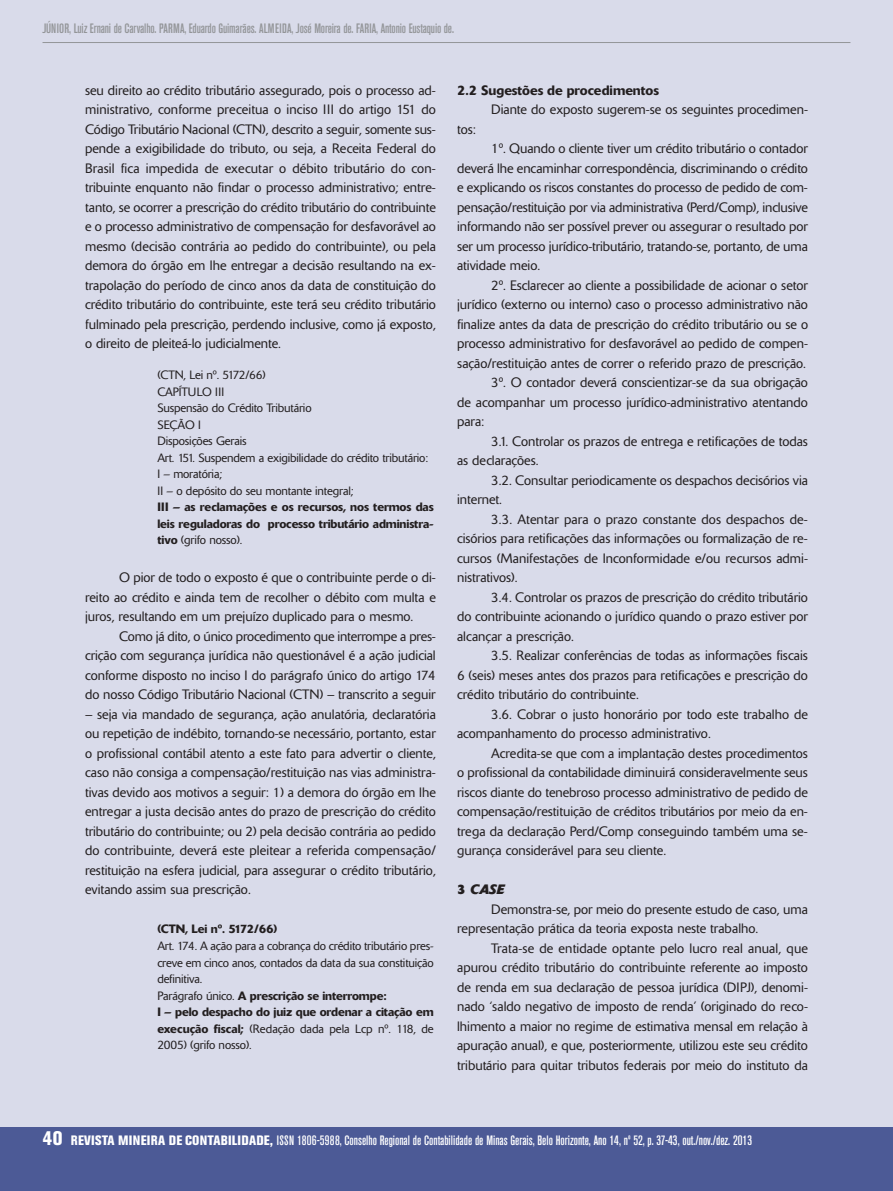
<style>
.page{position:relative;width:893px;height:1191px;background:#d9dbea}
.page>*{position:absolute;margin:0;border:0;box-sizing:border-box;transform-origin:0 0}
.t1{font:300 13.5px/19.5px "Delta";color:#231f20;text-align:justify}
.t2{font:500 condensed 13.5px "Akzidenz Grotesk BE";color:#fff}
.t3{font:500 condensed 13.5px "Akzidenz Grotesk BE";letter-spacing:-.01em;color:#939598}
.t4{font:500 13.5px "Delta";color:#231f20}
.t5{font:italic 700 13.5px "Delta";color:#231f20}
.t6{font:300 12px/16.5px "Delta";letter-spacing:-.01em;color:#231f20}
.t7{font:500 12px/16.5px "Delta";letter-spacing:-.01em;color:#231f20;text-align:justify}
.s1{font-weight:300}
.s2{font-weight:500}
.s3{font-style:normal}
.s4{font-weight:800;font-size:19.5px}
.s5{font-weight:800}
</style>
<div class="page">
<div style="left:0;top:1127px;width:893px;height:64px;background:#4c5a96"></div>
<hr style="left:43px;top:42px;width:807px;height:1px;background:#939598">
<p class="t3" style="left:43px;top:23px;width:413px">JÚNIOR, Luiz Ernani de Carvalho. PARMA, Eduardo Guimarães. ALMEIDA, José Moreira de. FARIA, Antonio Eustaquio de.</p>
<p class="t1" style="left:85px;top:81px;width:352px">seu direito ao crédito tributário assegurado, pois o processo ad&shy;ministrativo, conforme preceitua o inciso III do artigo 151 do Código Tributário Nacional (CTN), descrito a seguir, somente sus&shy;pende a exigibilidade do tributo, ou seja, a Receita Federal do Brasil fica impedida de executar o débito tributário do con&shy;tribuinte enquanto não findar o processo administrativo; entre&shy;tanto, se ocorrer a prescrição do crédito tributário do contribuinte e o processo administrativo de compensação for desfavorável ao mesmo (decisão contrária ao pedido do contribuinte), ou pela demora do órgão em lhe entregar a decisão resultando na ex&shy;trapolação do período de cinco anos da data de constituição do crédito tributário do contribuinte, este terá seu crédito tributário fulminado pela prescrição, perdendo inclusive, como já exposto, o direito de pleiteá-lo judicialmente.</p>
<p class="t6" style="left:157px;top:368px;width:273px">(CTN, Lei nº. 5172/66)<br>CAPÍTULO III<br>Suspensão do Crédito Tributário<br>SEÇÃO I<br>Disposições Gerais<br>Art. 151. Suspendem a exigibilidade do crédito tributário:<br>I – moratória;<br>II – o depósito do seu montante integral;</p>
<p class="t7" style="left:157px;top:500px;width:278px">III – as reclamações e os recursos, nos termos das leis reguladoras do processo tributário administra&shy;tivo <span class="s1">(grifo nosso).</span></p>
<p class="t1" style="left:85px;top:569px;width:352px;text-indent:34px">O pior de todo o exposto é que o contribuinte perde o di&shy;reito ao crédito e ainda tem de recolher o débito com multa e juros, resultando em um prejuízo duplicado para o mesmo.</p>
<p class="t1" style="left:85px;top:627px;width:352px;text-indent:34px">Como já dito, o único procedimento que interrompe a pres&shy;crição com segurança jurídica não questionável é a ação judicial conforme disposto no inciso I do parágrafo único do artigo 174 do nosso Código Tributário Nacional (CTN) – transcrito a seguir</p>
<p class="t1" style="left:85px;top:705px;width:352px">– seja via mandado de segurança, ação anulatória, declaratória ou repetição de indébito, tornando-se necessário, portanto, estar o profissional contábil atento a este fato para advertir o cliente, caso não consiga a compensação/restituição nas vias administra&shy;tivas devido aos motivos a seguir: 1) a demora do órgão em lhe entregar a justa decisão antes do prazo de prescrição do crédito tributário do contribuinte; ou 2) pela decisão contrária ao pedido do contribuinte, deverá este pleitear a referida compensação/ restituição na esfera judicial, para assegurar o crédito tributário, evitando assim sua prescrição.</p>
<p class="t7" style="left:157px;top:922px;width:121px">(CTN, Lei nº. 5172/66)</p>
<p class="t6" style="left:157px;top:938px;width:278px">Art. 174. A ação para a cobrança do crédito tributário pres&shy;creve em cinco anos, contados da data da sua constituição definitiva.<br>Parágrafo único. <span class="s2">A prescrição se interrompe:<br>I – pelo despacho do juiz que ordenar a citação em execução fiscal;</span> (Redação dada pela Lcp nº. 118, de 2005) (grifo nosso).</p>
<p class="t4" style="left:457px;top:85px;width:203px">2.2 Sugestões de procedimentos</p>
<p class="t1" style="left:491px;top:101px;width:318px">Diante do exposto sugerem-se os seguintes procedimen-</p>
<p class="t1" style="left:457px;top:120px;width:21px">tos:</p>
<p class="t1" style="left:457px;top:140px;width:352px;text-indent:34px">1º. Quando o cliente tiver um crédito tributário o contador deverá lhe encaminhar correspondência, discriminando o crédito e explicando os riscos constantes do processo de pedido de com&shy;pensação/restituição por via administrativa (Perd/Comp), inclusive informando não ser possível prever ou assegurar o resultado por ser um processo jurídico-tributário, tratando-se, portanto, de uma atividade meio.</p>
<p class="t1" style="left:491px;top:276px;width:318px">2º. Esclarecer ao cliente a possibilidade de acionar o setor</p>
<p class="t1" style="left:457px;top:296px;width:352px">jurídico (externo ou interno) caso o processo administrativo não</p>
<p class="t1" style="left:457px;top:315px;width:352px">finalize antes da data de prescrição do crédito tributário ou se o</p>
<p class="t1" style="left:457px;top:335px;width:352px">processo administrativo for desfavorável ao pedido de compen-</p>
<p class="t1" style="left:457px;top:354px;width:350px">sação/restituição antes de correr o referido prazo de prescrição.</p>
<p class="t1" style="left:491px;top:374px;width:318px">3º. O contador deverá conscientizar-se da sua obrigação</p>
<p class="t1" style="left:457px;top:393px;width:352px">de acompanhar um processo jurídico-administrativo atentando</p>
<p class="t1" style="left:457px;top:413px;width:29px">para:</p>
<p class="t1" style="left:491px;top:432px;width:318px">3.1. Controlar os prazos de entrega e retificações de todas</p>
<p class="t1" style="left:457px;top:452px;width:83px">as declarações.</p>
<p class="t1" style="left:491px;top:471px;width:318px">3.2. Consultar periodicamente os despachos decisórios via</p>
<p class="t1" style="left:457px;top:491px;width:46px">internet.</p>
<p class="t1" style="left:491px;top:510px;width:318px">3.3. Atentar para o prazo constante dos despachos de-</p>
<p class="t1" style="left:457px;top:530px;width:352px">cisórios para retificações das informações ou formalização de re-</p>
<p class="t1" style="left:457px;top:549px;width:352px">cursos (Manifestações de Inconformidade e/ou recursos admi-</p>
<p class="t1" style="left:457px;top:569px;width:62px">nistrativos).</p>
<p class="t1" style="left:491px;top:588px;width:318px">3.4. Controlar os prazos de prescrição do crédito tributário</p>
<p class="t1" style="left:457px;top:608px;width:352px">do contribuinte acionando o jurídico quando o prazo estiver por</p>
<p class="t1" style="left:457px;top:627px;width:118px">alcançar a prescrição.</p>
<p class="t1" style="left:491px;top:647px;width:318px">3.5. Realizar conferências de todas as informações fiscais</p>
<p class="t1" style="left:457px;top:666px;width:352px">6 (seis) meses antes dos prazos para retificações e prescrição do</p>
<p class="t1" style="left:457px;top:686px;width:183px">crédito tributário do contribuinte.</p>
<p class="t1" style="left:491px;top:705px;width:318px">3.6. Cobrar o justo honorário por todo este trabalho de</p>
<p class="t1" style="left:457px;top:725px;width:255px">acompanhamento do processo administrativo.</p>
<p class="t1" style="left:491px;top:744px;width:318px">Acredita-se que com a implantação destes procedimentos</p>
<p class="t1" style="left:457px;top:764px;width:352px">o profissional da contabilidade diminuirá consideravelmente seus</p>
<p class="t1" style="left:457px;top:783px;width:352px">riscos diante do tenebroso processo administrativo de pedido de</p>
<p class="t1" style="left:457px;top:803px;width:352px">compensação/restituição de créditos tributários por meio da en-</p>
<p class="t1" style="left:457px;top:822px;width:352px">trega da declaração Perd/Comp conseguindo também uma se-</p>
<p class="t1" style="left:457px;top:842px;width:211px">gurança considerável para seu cliente.</p>
<p class="t5" style="left:457px;top:884px;width:49px"><span class="s3">3</span> CASE</p>
<p class="t1" style="left:491px;top:900px;width:318px">Demonstra-se, por meio do presente estudo de caso, uma</p>
<p class="t1" style="left:457px;top:920px;width:303px">representação prática da teoria exposta neste trabalho.</p>
<p class="t1" style="left:491px;top:939px;width:318px">Trata-se de entidade optante pelo lucro real anual, que</p>
<p class="t1" style="left:457px;top:959px;width:352px">apurou crédito tributário do contribuinte referente ao imposto</p>
<p class="t1" style="left:457px;top:978px;width:352px">de renda em sua declaração de pessoa jurídica (DIPJ), denomi-</p>
<p class="t1" style="left:457px;top:998px;width:352px">nado ‘saldo negativo de imposto de renda’ (originado do reco-</p>
<p class="t1" style="left:457px;top:1017px;width:352px">lhimento a maior no regime de estimativa mensal em relação à</p>
<p class="t1" style="left:457px;top:1037px;width:352px">apuração anual), e que, posteriormente, utilizou este seu crédito</p>
<p class="t1" style="left:457px;top:1056px;width:352px">tributário para quitar tributos federais por meio do instituto da</p>
<p class="t2" style="left:43px;top:1135px;width:711px"><span class="s4">40</span> <span class="s5">REVISTA MINEIRA DE CONTABILIDADE,</span> ISSN 1806-5988, Conselho Regional de Contabilidade de Minas Gerais, Belo Horizonte, Ano 14, nº 52, p. 37-43, out./nov./dez. 2013</p>
</div>
